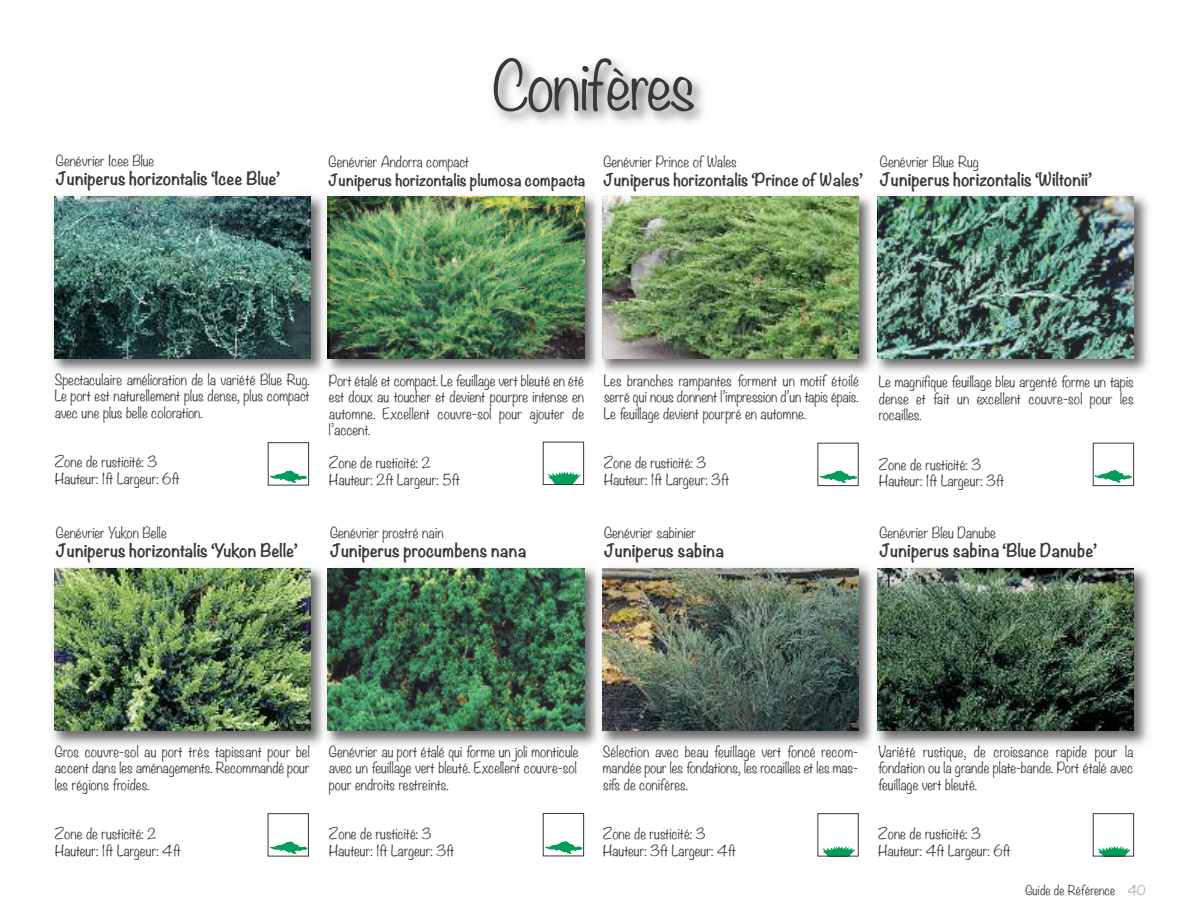
<style>
.page{position:relative;width:1188px;height:918px;background:#fff}
.page>*{position:absolute;margin:0;border:0;box-sizing:border-box;transform-origin:0 0}
.t1{font:300 60px "Noteworthy";letter-spacing:-.025em;color:#393839}
.t2{font:700 16.5px "Noteworthy";color:#393839}
.t3{font:700 15.75px "Noteworthy";color:#393839}
.t4{font:700 15px "Noteworthy";color:#393839}
.t5{font:300 13.5px/16.5px "Noteworthy";color:#393839}
.t6{font:300 12px "Noteworthy";color:#393839}
.s1{color:#9c9c9c}
</style>
<div class="page">
<img style="left:52px;top:195px;width:1097px;height:178px">
<img style="left:330px;top:197px;width:254px;height:162px">
<svg style="left:548px;top:471px;width:33px;height:12px"></svg>
<div style="left:543px;top:442px;width:41px;height:43px;border:1px solid #393839"></div>
<img style="left:328px;top:197px;width:2px;height:162px">
<img style="left:54px;top:197px;width:256px;height:162px">
<svg style="left:270px;top:471px;width:37px;height:12px"></svg>
<div style="left:268px;top:442px;width:41px;height:44px;border:1px solid #393839"></div>
<img style="left:52px;top:567px;width:1097px;height:179px">
<img style="left:54px;top:569px;width:256px;height:162px">
<svg style="left:271px;top:842px;width:36px;height:12px"></svg>
<div style="left:268px;top:813px;width:41px;height:43px;border:1px solid #393839"></div>
<img style="left:878px;top:197px;width:256px;height:162px">
<svg style="left:1095px;top:470px;width:36px;height:13px"></svg>
<div style="left:1093px;top:443px;width:41px;height:43px;border:1px solid #393839"></div>
<img style="left:602px;top:197px;width:257px;height:162px">
<svg style="left:820px;top:471px;width:37px;height:12px"></svg>
<div style="left:817px;top:443px;width:42px;height:43px;border:1px solid #393839"></div>
<img style="left:602px;top:569px;width:257px;height:162px">
<svg style="left:822px;top:846px;width:33px;height:8px"></svg>
<div style="left:817px;top:813px;width:42px;height:43px;border:1px solid #393839"></div>
<img style="left:328px;top:569px;width:256px;height:162px">
<img style="left:878px;top:569px;width:256px;height:162px">
<img style="left:492px;top:58px;width:211px;height:65px">
<svg style="left:546px;top:842px;width:36px;height:12px"></svg>
<div style="left:543px;top:813px;width:41px;height:43px;border:1px solid #393839"></div>
<svg style="left:1098px;top:846px;width:33px;height:8px"></svg>
<div style="left:1093px;top:813px;width:41px;height:43px;border:1px solid #393839"></div>
<p class="t5" style="left:56px;top:151px;width:100px">Genévrier Icee Blue</p>
<p class="t2" style="left:56px;top:164px;width:225px">Juniperus horizontalis ‘Icee Blue’</p>
<h1 class="t1" style="left:492px;top:33px;width:205px">Conifères</h1>
<p class="t5" style="left:329px;top:152px;width:142px">Genévrier Andorra compact</p>
<p class="t4" style="left:329px;top:167px;width:259px">Juniperus horizontalis plumosa compacta</p>
<p class="t5" style="left:603px;top:152px;width:135px">Genévrier Prince of Wales</p>
<p class="t3" style="left:603px;top:166px;width:261px">Juniperus horizontalis ‘Prince of Wales’</p>
<p class="t5" style="left:880px;top:152px;width:100px">Genévrier Blue Rug</p>
<p class="t2" style="left:880px;top:165px;width:213px">Juniperus horizontalis ‘Wiltonii’</p>
<p class="t5" style="left:55px;top:370px;width:257px;text-align:justify">Spectaculaire amélioration de la variété Blue Rug.<br>Le port est naturellement plus dense, plus compact avec une plus belle coloration.</p>
<p class="t5" style="left:55px;top:453px;width:126px">Zone de rusticité: 3<br>Hauteur: 1ft Largeur: 6ft</p>
<p class="t5" style="left:56px;top:523px;width:112px">Genévrier Yukon Belle</p>
<p class="t2" style="left:56px;top:536px;width:243px">Juniperus horizontalis ‘Yukon Belle’</p>
<p class="t5" style="left:329px;top:371px;width:257px;text-align:justify">Port étalé et compact. Le feuillage vert bleuté en été est doux au toucher et devient pourpre intense en automne. Excellent couvre-sol pour ajouter de l’accent.</p>
<p class="t5" style="left:329px;top:454px;width:132px">Zone de rusticité: 2<br>Hauteur: 2ft Largeur: 5ft</p>
<p class="t5" style="left:330px;top:523px;width:115px">Genévrier prostré nain</p>
<p class="t2" style="left:330px;top:536px;width:198px">Juniperus procumbens nana</p>
<p class="t5" style="left:604px;top:371px;width:257px;text-align:justify">Les branches rampantes forment un motif étoilé serré qui nous donnent l’impression d’un tapis épais.<br>Le feuillage devient pourpré en automne.</p>
<p class="t5" style="left:604px;top:454px;width:127px">Zone de rusticité: 3<br>Hauteur: 1ft Largeur: 3ft</p>
<p class="t5" style="left:604px;top:523px;width:94px">Genévrier sabinier</p>
<p class="t2" style="left:604px;top:536px;width:122px">Juniperus sabina</p>
<p class="t5" style="left:879px;top:373px;width:257px;text-align:justify">Le magnifique feuillage bleu argenté forme un tapis dense et fait un excellent couvre-sol pour les rocailles.</p>
<p class="t5" style="left:879px;top:455px;width:127px">Zone de rusticité: 3<br>Hauteur: 1ft Largeur: 3ft</p>
<p class="t5" style="left:879px;top:523px;width:118px">Genévrier Bleu Danube</p>
<p class="t2" style="left:879px;top:536px;width:219px">Juniperus sabina ‘Blue Danube’</p>
<p class="t5" style="left:55px;top:742px;width:257px;text-align:justify">Gros couvre-sol au port très tapissant pour bel accent dans les aménagements. Recommandé pour les régions froides.</p>
<p class="t5" style="left:55px;top:824px;width:128px">Zone de rusticité: 2<br>Hauteur: 1ft Largeur: 4ft</p>
<p class="t5" style="left:329px;top:742px;width:251px">Genévrier au port étalé qui forme un joli monticule avec un feuillage vert bleuté. Excellent couvre-sol pour endroits restreints.</p>
<p class="t5" style="left:329px;top:824px;width:127px">Zone de rusticité: 3<br>Hauteur: 1ft Largeur: 3ft</p>
<p class="t5" style="left:603px;top:742px;width:257px;text-align:justify">Sélection avec beau feuillage vert foncé recom&shy;mandée pour les fondations, les rocailles et les mas&shy;sifs de conifères.</p>
<p class="t5" style="left:603px;top:824px;width:135px">Zone de rusticité: 3<br>Hauteur: 3ft Largeur: 4ft</p>
<p class="t5" style="left:878px;top:742px;width:257px;text-align:justify">Variété rustique, de croissance rapide pour la fondation ou la grande plate-bande. Port étalé avec feuillage vert bleuté.</p>
<p class="t5" style="left:878px;top:824px;width:134px">Zone de rusticité: 3<br>Hauteur: 4ft Largeur: 6ft</p>
<p class="t6" style="left:1025px;top:879px;width:122px">Guide de Référence <span class="s1">40</span></p>
</div>
